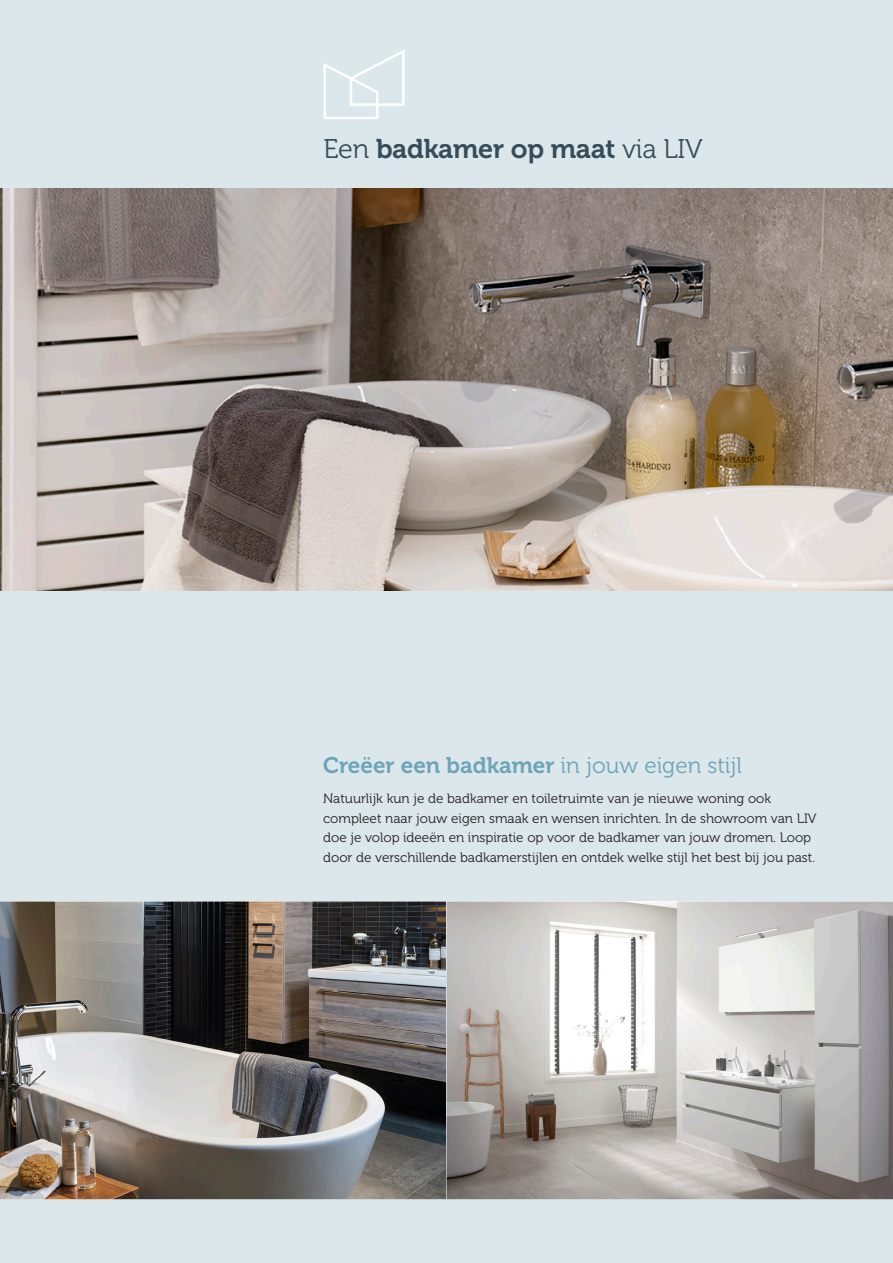
<style>
.page{position:relative;width:893px;height:1263px;background:#dce7ec}
.page>*{position:absolute;margin:0;border:0;box-sizing:border-box;transform-origin:0 0}
.t1{font:27px "Museo 700";letter-spacing:-.01em;color:#364d59}
.t2{font:22.5px "Museo 700";color:#6da4b8}
.t3{font:13.5px/19.5px "Museo 300";color:#231f20}
.s1{font-family:"Museo 300"}
</style>
<div class="page">
<svg style="left:323px;top:49px;width:82px;height:70px"></svg>
<img style="left:0;top:188px;width:893px;height:402px">
<img style="left:0;top:901px;width:446px;height:298px">
<svg style="left:446px;top:901px;width:447px;height:298px;background:#bdbab8"></svg>
<p class="t1" style="left:323px;top:134px;width:381px"><span class="s1">Een</span> badkamer op maat <span class="s1">via LIV</span></p>
<p class="t2" style="left:323px;top:752px;width:420px">Creëer een badkamer <span class="s1">in jouw eigen stijl</span></p>
<p class="t3" style="left:323px;top:789px;width:495px">Natuurlijk kun je de badkamer en toiletruimte van je nieuwe woning ook compleet naar jouw eigen smaak en wensen inrichten. In de showroom van LIV doe je volop ideeën en inspiratie op voor de badkamer van jouw dromen. Loop door de verschillende badkamerstijlen en ontdek welke stijl het best bij jou past.</p>
</div>
